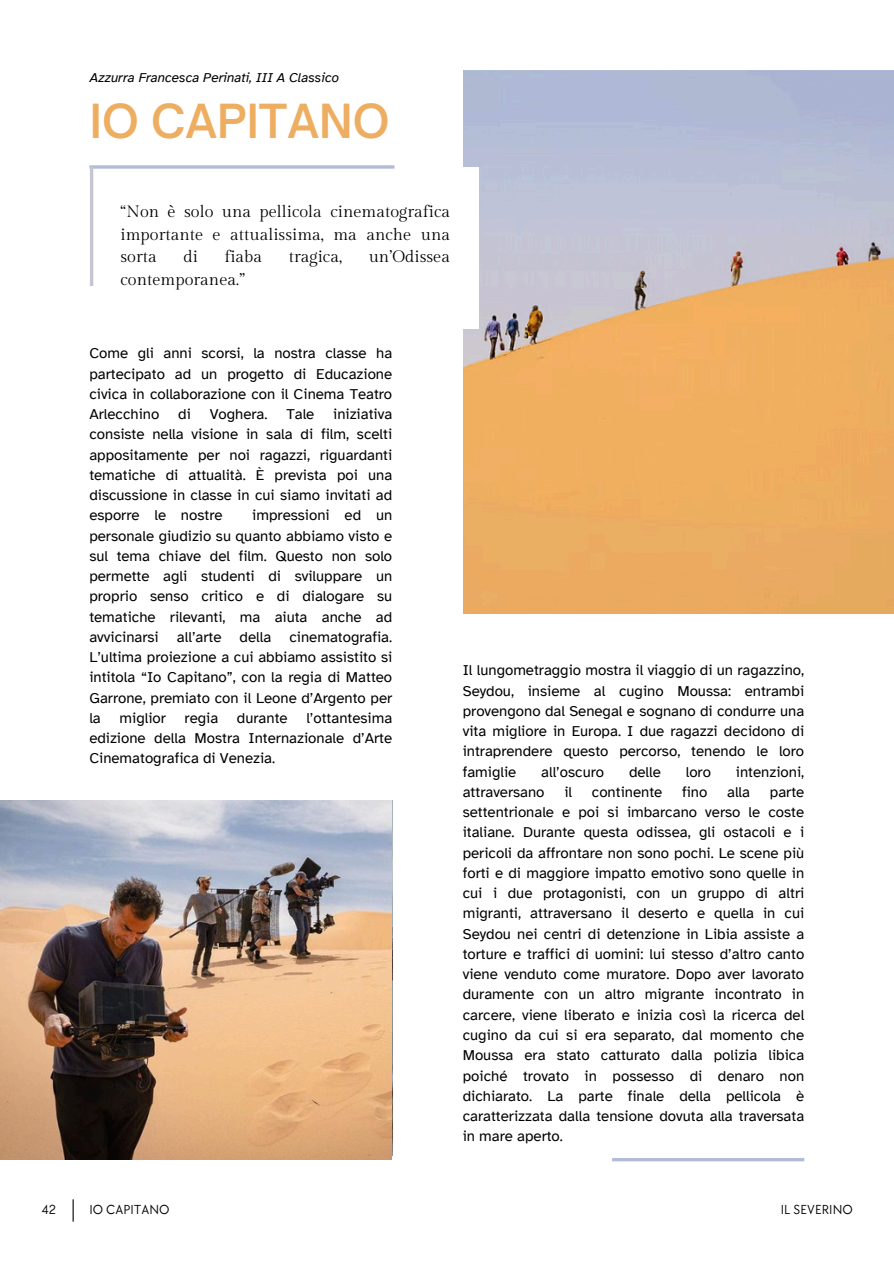
<style>
.page{position:relative;width:894px;height:1264px;background:#fff}
.page>*{position:absolute;margin:0;border:0;box-sizing:border-box;transform-origin:0 0}
.t1{font:600 45px "Open Sauce One";color:#eeae62}
.t2{font:16.5px/22.5px "Gilda Display";color:#000;text-align:justify}
.t3{font:15px/20.2px "Atkinson Hyperlegible";color:#000;text-align:justify}
.t4{font:italic 13.5px "Atkinson Hyperlegible";color:#000}
.t5{font:13.5px "TT Chocolates";color:#000}
</style>
<div class="page">
<img style="left:463px;top:71px;width:430px;height:542px">
<div style="left:92px;top:167px;width:387px;height:161px;background:#fff"></div>
<svg style="left:89px;top:165px;width:305px;height:4px"></svg>
<svg style="left:612px;top:1158px;width:192px;height:3px"></svg>
<hr style="left:90px;top:167px;width:3px;height:119px;background:#c5c5d4">
<img style="left:0;top:800px;width:392px;height:359px">
<svg style="left:73px;top:1199px;width:1px;height:22px"></svg>
<p class="t4" style="left:90px;top:69px;width:251px">Azzurra Francesca Perinati, III A Classico</p>
<h2 class="t1" style="left:90px;top:93px;width:301px">IO CAPITANO</h2>
<p class="t2" style="left:120px;top:201px;width:331px">“Non è solo una pellicola cinematografica importante e attualissima, ma anche una sorta</p>
<p class="t2" style="left:183px;top:246px;width:16px">di</p>
<p class="t2" style="left:224px;top:246px;width:39px">fiaba</p>
<p class="t2" style="left:289px;top:246px;width:55px">tragica,</p>
<p class="t2" style="left:368px;top:246px;width:83px">un’Odissea</p>
<p class="t2" style="left:120px;top:268px;width:126px">contemporanea.”</p>
<h2 class="t3" style="left:89px;top:343px;width:304px">Come gli anni scorsi, la nostra classe ha partecipato ad un progetto di Educazione civica in collaborazione con il Cinema Teatro Arlecchino</h2>
<h2 class="t3" style="left:89px;top:404px;width:304px;text-indent:244px">iniziativa consiste nella visione in sala di film, scelti appositamente per noi ragazzi, riguardanti tematiche di attualità. È prevista poi una discussione in classe in cui siamo invitati ad esporre le nostre</h2>
<h2 class="t3" style="left:178px;top:404px;width:14px">di</h2>
<h2 class="t3" style="left:210px;top:404px;width:59px">Voghera.</h2>
<h2 class="t3" style="left:286px;top:404px;width:29px">Tale</h2>
<h2 class="t3" style="left:89px;top:505px;width:304px;text-indent:163px">impressioni ed un personale giudizio su quanto abbiamo visto e sul tema chiave del film. Questo non solo permette agli studenti di sviluppare un proprio senso critico e di dialogare su tematiche rilevanti, ma aiuta anche ad avvicinarsi all’arte della cinematografia.<br>L’ultima proiezione a cui abbiamo assistito si intitola “Io Capitano”, con la regia di Matteo Garrone, premiato con il Leone d’Argento per la miglior regia durante l’ottantesima edizione della Mostra Internazionale d’Arte Cinematografica di Venezia.</h2>
<h2 class="t3" style="left:462px;top:660px;width:343px">Il lungometraggio mostra il viaggio di un ragazzino, Seydou, insieme al cugino Moussa: entrambi provengono dal Senegal e sognano di condurre una vita migliore in Europa. I due ragazzi decidono di intraprendere questo percorso, tenendo le loro famiglie</h2>
<h2 class="t3" style="left:541px;top:761px;width:64px">all’oscuro</h2>
<h2 class="t3" style="left:629px;top:761px;width:33px">delle</h2>
<h2 class="t3" style="left:685px;top:761px;width:27px">loro</h2>
<h2 class="t3" style="left:735px;top:761px;width:70px">intenzioni,</h2>
<h2 class="t3" style="left:462px;top:781px;width:83px">attraversano</h2>
<h2 class="t3" style="left:564px;top:781px;width:9px">il</h2>
<h2 class="t3" style="left:591px;top:781px;width:72px">continente</h2>
<h2 class="t3" style="left:681px;top:781px;width:27px">fino</h2>
<h2 class="t3" style="left:727px;top:781px;width:24px">alla</h2>
<h2 class="t3" style="left:462px;top:781px;width:343px;text-indent:307px">parte settentrionale e poi si imbarcano verso le coste italiane. Durante questa odissea, gli ostacoli e i pericoli da affrontare non sono pochi. Le scene più forti e di maggiore impatto emotivo sono quelle in cui i due protagonisti, con un gruppo di altri migranti, attraversano il deserto e quella in cui Seydou nei centri di detenzione in Libia assiste a torture e traffici di uomini: lui stesso d’altro canto viene venduto come muratore. Dopo aver lavorato duramente con un altro migrante incontrato in carcere, viene liberato e inizia così la ricerca del cugino da cui si era separato, dal momento che Moussa era stato catturato dalla polizia libica poiché trovato in possesso di denaro non dichiarato. La parte finale della pellicola è caratterizzata dalla tensione dovuta alla traversata in mare aperto.</h2>
<h3 class="t5" style="left:42px;top:1201px;width:16px">42</h3>
<h3 class="t5" style="left:89px;top:1202px;width:82px">IO CAPITANO</h3>
<p class="t5" style="left:780px;top:1201px;width:73px">IL SEVERINO</p>
</div>
